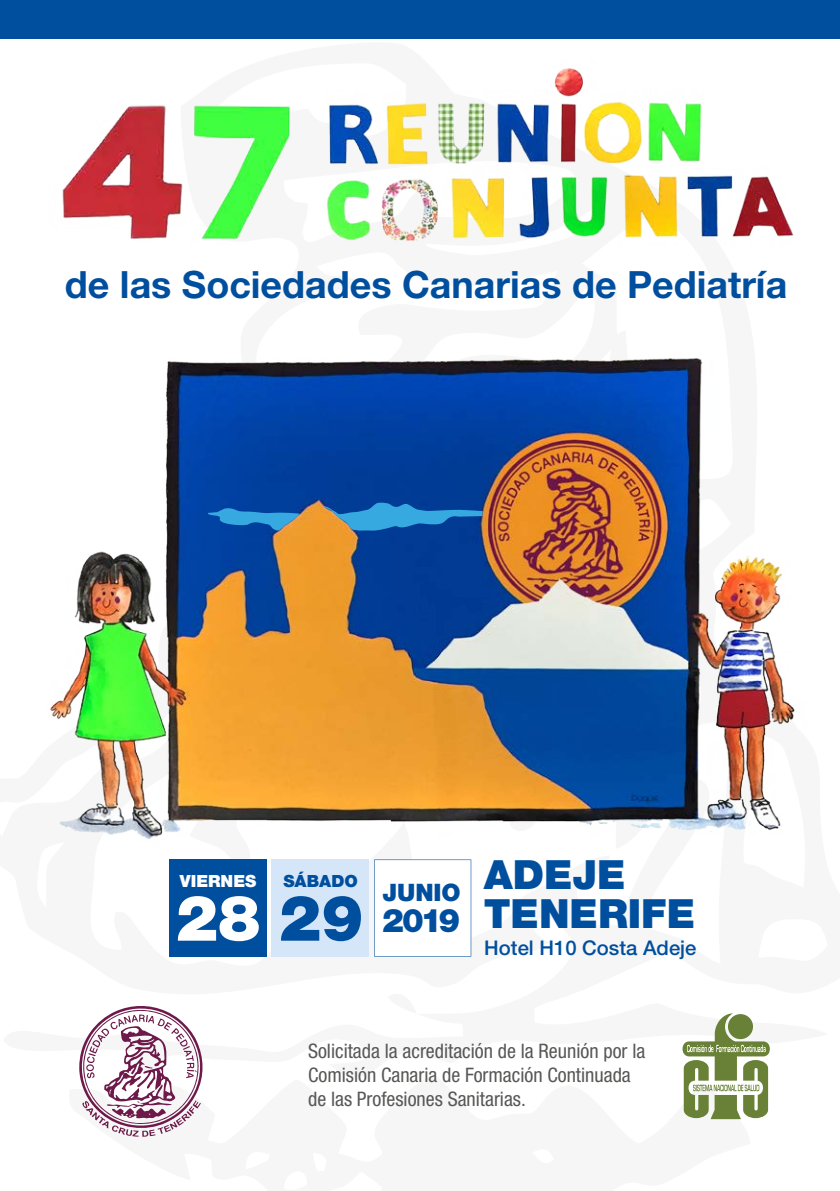
<style>
.page{position:relative;width:840px;height:1191px;background:#fff}
.page>*{position:absolute;margin:0;border:0;box-sizing:border-box;transform-origin:0 0}
.t1{font:900 63.4px "Helvetica Neue LT Std";color:#fff}
.t2{font:900 40.2px "Helvetica Neue LT Std";color:#004f9f}
.t3{font:700 37.6px "Helvetica Neue LT Std";color:#004f9f}
.t4{font:900 32.6px "Helvetica Neue LT Std";color:#004f9f}
.t5{font:900 24px "Helvetica Neue LT Std";color:#004f9f}
.t6{font:500 20.2px "Helvetica Neue LT Std";color:#004f9f}
.t7{font:condensed 20px/24px "Helvetica Neue LT Std";color:#575756}
.t8{font:900 16.8px "Helvetica Neue LT Std";color:#fff}
.t9{font:900 16.8px "Helvetica Neue LT Std";color:#004f9f}
.s1{font-size:63.4px}
</style>
<div class="page">
<div style="left:0;top:0;width:839px;height:39px;background:#004f9f"></div>
<img style="left:50px;top:358px;width:745px;height:481px">
<img style="left:62px;top:105px;width:229px;height:135px">
<img style="left:329px;top:68px;width:373px;height:98px">
<img style="left:327px;top:174px;width:467px;height:68px">
<svg style="left:207px;top:502px;width:283px;height:30px;background:#3d74a2"></svg>
<svg style="left:374px;top:859px;width:97px;height:97px"></svg>
<svg style="left:79px;top:1006px;width:124px;height:130px"></svg>
<div style="left:169px;top:859px;width:97px;height:97px;background:#004f9f"></div>
<div style="left:272px;top:859px;width:97px;height:97px;background:#d4e6f7"></div>
<svg style="left:682px;top:1013px;width:87px;height:106px"></svg>
<h3 class="t3" style="left:65px;top:261px;width:723px">de las Sociedades Canarias de Pediatría</h3>
<p class="t8" style="left:180px;top:871px;width:78px">VIERNES</p>
<h1 class="t1" style="left:175px;top:880px;width:86px">28</h1>
<p class="t9" style="left:283px;top:871px;width:76px">SÁBADO</p>
<p class="t5" style="left:382px;top:878px;width:80px">JUNIO</p>
<h3 class="t4" style="left:279px;top:901px;width:183px"><span class="s1">29</span> 2019</h3>
<h2 class="t2" style="left:483px;top:851px;width:143px">ADEJE</h2>
<h2 class="t2" style="left:483px;top:889px;width:213px">TENERIFE</h2>
<p class="t6" style="left:484px;top:935px;width:213px">Hotel H10 Costa Adeje</p>
<p class="t7" style="left:308px;top:1038px;width:338px">Solicitada la acreditación de la Reunión por la<br>Comisión Canaria de Formación Continuada de las Profesiones Sanitarias.</p>
</div>
